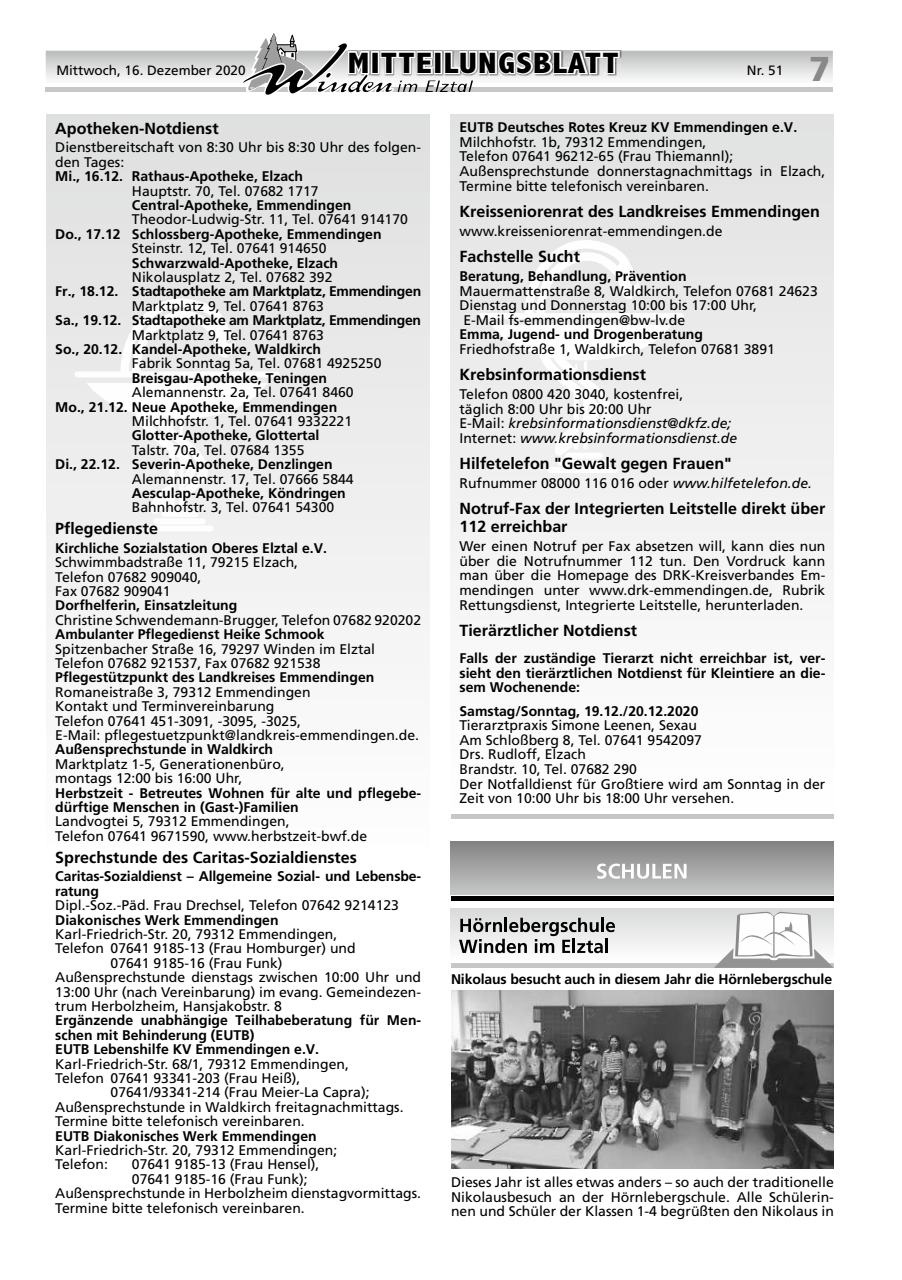
<style>
.page{position:relative;width:902px;height:1280px;background:#fff}
.page>*{position:absolute;margin:0;border:0;box-sizing:border-box;transform-origin:0 0}
.t1{font:900 34.5px "Frutiger";color:#898989}
.t2{font:800 condensed 29.7px "Abadi";letter-spacing:.04em;color:#000;scale:1.15 1}
.t3{font:700 16.05px/17.7px "Frutiger";color:#000}
.t4{font:13.95px/14.5px "Frutiger";color:#000}
.t5{font:700 13.95px/14.4px "Frutiger";color:#000}
.t6{font:700 13.95px "Frutiger";letter-spacing:-.02em;color:#000}
.t7{font:13.5px "Frutiger";color:#000}
.s1{font-style:italic}
</style>
<div class="page">
<svg style="left:46px;top:33px;width:786px;height:62px"></svg>
<div style="left:451px;top:115px;width:382px;height:697px;background:linear-gradient(to bottom,#e1e2e2,#fefefe)"></div>
<hr style="left:451px;top:815px;width:382px;height:4px;background:#c6c6c6">
<div style="left:481px;top:313px;width:199px;height:6px;background:#fefefe"></div>
<div style="left:550px;top:467px;width:65px;height:6px;background:#fefefe"></div>
<div style="left:560px;top:460px;width:47px;height:6px;background:#fefefe"></div>
<svg style="left:491px;top:232px;width:180px;height:228px"></svg>
<div style="left:47px;top:115px;width:382px;height:732px;background:linear-gradient(to bottom,#dfdfdf,#fdfdfd)"></div>
<div style="left:77px;top:371px;width:200px;height:6px;background:#fefefe"></div>
<div style="left:146px;top:525px;width:65px;height:6px;background:#fefefe"></div>
<div style="left:156px;top:518px;width:47px;height:6px;background:#fefefe"></div>
<svg style="left:87px;top:291px;width:180px;height:227px"></svg>
<div style="left:451px;top:842px;width:382px;height:52px;background:linear-gradient(to bottom,#838383,#c4c5c6)"></div>
<hr style="left:451px;top:897px;width:382px;height:4px;background:#000">
<svg style="left:597px;top:863px;width:89px;height:16px"></svg>
<div style="left:451px;top:909px;width:382px;height:52px;background:linear-gradient(to bottom,#d8d9d9,#fdfdfd)"></div>
<hr style="left:451px;top:964px;width:382px;height:4px;background:#c6c6c6">
<svg style="left:459px;top:918px;width:156px;height:35px"></svg>
<svg style="left:713px;top:911px;width:120px;height:57px"></svg>
<img style="left:451px;top:991px;width:382px;height:177px">
<p class="t7" style="left:56px;top:62px;width:191px">Mittwoch, 16. Dezember 2020</p>
<h2 class="t2" style="left:348px;top:47px;width:237px">MITTEILUNGSBLATT</h2>
<p class="t7" style="left:746px;top:62px;width:38px">Nr. 51</p>
<h1 class="t1" style="left:809px;top:48px;width:23px">7</h1>
<p class="t3" style="left:55px;top:119px;width:165px">Apotheken-Notdienst</p>
<p class="t4" style="left:55px;top:140px;width:367px">Dienstbereitschaft von 8:30 Uhr bis 8:30 Uhr des folgen&shy;den Tages:</p>
<p class="t5" style="left:55px;top:169px;width:249px">Mi., 16.12. Rathaus-Apotheke, Elzach</p>
<p class="t4" style="left:132px;top:183px;width:188px">Hauptstr. 70, Tel. 07682 1717</p>
<p class="t5" style="left:132px;top:198px;width:221px">Central-Apotheke, Emmendingen</p>
<p class="t4" style="left:132px;top:212px;width:277px">Theodor-Ludwig-Str. 11, Tel. 07641 914170</p>
<p class="t5" style="left:55px;top:227px;width:328px">Do., 17.12 Schlossberg-Apotheke, Emmendingen</p>
<p class="t4" style="left:132px;top:241px;width:196px">Steinstr. 12, Tel. 07641 914650</p>
<p class="t5" style="left:132px;top:255px;width:208px">Schwarzwald-Apotheke, Elzach</p>
<p class="t4" style="left:132px;top:270px;width:202px">Nikolausplatz 2, Tel. 07682 392</p>
<p class="t6" style="left:55px;top:283px;width:367px">Fr., 18.12. Stadtapotheke am Marktplatz, Emmendingen</p>
<p class="t4" style="left:132px;top:298px;width:193px">Marktplatz 9, Tel. 07641 8763</p>
<p class="t6" style="left:55px;top:312px;width:367px">Sa., 19.12. Stadtapotheke am Marktplatz, Emmendingen</p>
<p class="t4" style="left:132px;top:327px;width:193px">Marktplatz 9, Tel. 07641 8763</p>
<p class="t5" style="left:55px;top:342px;width:267px">So., 20.12. Kandel-Apotheke, Waldkirch</p>
<p class="t4" style="left:132px;top:356px;width:251px">Fabrik Sonntag 5a, Tel. 07681 4925250</p>
<p class="t5" style="left:132px;top:371px;width:197px">Breisgau-Apotheke, Teningen</p>
<p class="t4" style="left:132px;top:385px;width:223px">Alemannenstr. 2a, Tel. 07641 8460</p>
<p class="t5" style="left:55px;top:399px;width:283px">Mo., 21.12. Neue Apotheke, Emmendingen</p>
<p class="t4" style="left:132px;top:414px;width:222px">Milchhofstr. 1, Tel. 07641 9332221</p>
<p class="t5" style="left:132px;top:428px;width:189px">Glotter-Apotheke, Glottertal</p>
<p class="t4" style="left:132px;top:442px;width:174px">Talstr. 70a, Tel. 07684 1355</p>
<p class="t5" style="left:55px;top:457px;width:279px">Di., 22.12. Severin-Apotheke, Denzlingen</p>
<p class="t4" style="left:132px;top:471px;width:223px">Alemannenstr. 17, Tel. 07666 5844</p>
<p class="t5" style="left:132px;top:486px;width:215px">Aesculap-Apotheke, Köndringen</p>
<p class="t4" style="left:132px;top:500px;width:204px">Bahnhofstr. 3, Tel. 07641 54300</p>
<p class="t3" style="left:55px;top:520px;width:104px">Pflegedienste</p>
<p class="t5" style="left:55px;top:541px;width:273px">Kirchliche Sozialstation Oberes Elztal e.V.</p>
<p class="t4" style="left:55px;top:555px;width:244px">Schwimmbadstraße 11, 79215 Elzach,<br>Telefon 07682 909040,<br>Fax 07682 909041</p>
<p class="t5" style="left:55px;top:598px;width:183px">Dorfhelferin, Einsatzleitung</p>
<p class="t4" style="left:55px;top:613px;width:367px">Christine Schwendemann-Brugger, Telefon 07682 920202</p>
<p class="t5" style="left:55px;top:627px;width:271px">Ambulanter Pflegedienst Heike Schmook</p>
<p class="t4" style="left:55px;top:641px;width:321px">Spitzenbacher Straße 16, 79297 Winden im Elztal<br>Telefon 07682 921537, Fax 07682 921538</p>
<p class="t5" style="left:55px;top:670px;width:320px">Pflegestützpunkt des Landkreises Emmendingen</p>
<p class="t4" style="left:55px;top:685px;width:365px">Romaneistraße 3, 79312 Emmendingen<br>Kontakt und Terminvereinbarung<br>Telefon 07641 451-3091, -3095, -3025,<br>E-Mail: pflegestuetzpunkt@landkreis-emmendingen.de.</p>
<p class="t5" style="left:55px;top:742px;width:219px">Außensprechstunde in Waldkirch</p>
<p class="t4" style="left:55px;top:757px;width:231px">Marktplatz 1-5, Generationenbüro, montags 12:00 bis 16:00 Uhr,</p>
<p class="t5" style="left:55px;top:785px;width:367px">Herbstzeit - Betreutes Wohnen für alte und pflegebe&shy;dürftige Menschen in (Gast-)Familien</p>
<p class="t4" style="left:55px;top:814px;width:313px">Landvogtei 5, 79312 Emmendingen,<br>Telefon 07641 9671590, www.herbstzeit-bwf.de</p>
<p class="t3" style="left:55px;top:848px;width:303px">Sprechstunde des Caritas-Sozialdienstes</p>
<p class="t5" style="left:55px;top:869px;width:367px">Caritas-Sozialdienst – Allgemeine Sozial- und Lebensbe&shy;ratung</p>
<p class="t4" style="left:55px;top:898px;width:345px">Dipl.-Soz.-Päd. Frau Drechsel, Telefon 07642 9214123</p>
<p class="t5" style="left:55px;top:912px;width:225px">Diakonisches Werk Emmendingen</p>
<p class="t4" style="left:55px;top:927px;width:283px">Karl-Friedrich-Str. 20, 79312 Emmendingen,</p>
<p class="t4" style="left:55px;top:941px;width:302px">Telefon 07641 9185-13 (Frau Homburger) und</p>
<p class="t4" style="left:111px;top:955px;width:173px">07641 9185-16 (Frau Funk)</p>
<p class="t4" style="left:55px;top:970px;width:367px">Außensprechstunde dienstags zwischen 10:00 Uhr und</p>
<p class="t4" style="left:55px;top:984px;width:367px">13:00 Uhr (nach Vereinbarung) im evang. Gemeindezen-</p>
<p class="t4" style="left:55px;top:999px;width:228px">trum Herbolzheim, Hansjakobstr. 8</p>
<p class="t5" style="left:55px;top:1013px;width:367px">Ergänzende unabhängige Teilhabeberatung für Men&shy;schen mit Behinderung (EUTB)<br>EUTB Lebenshilfe KV Emmendingen e.V.</p>
<p class="t4" style="left:55px;top:1056px;width:295px">Karl-Friedrich-Str. 68/1, 79312 Emmendingen,<br>Telefon 07641 93341-203 (Frau Heiß),</p>
<p class="t4" style="left:55px;top:1085px;width:350px;text-indent:55px">07641/93341-214 (Frau Meier-La Capra);<br>Außensprechstunde in Waldkirch freitagnachmittags.<br>Termine bitte telefonisch vereinbaren.</p>
<p class="t5" style="left:55px;top:1128px;width:263px">EUTB Diakonisches Werk Emmendingen</p>
<p class="t4" style="left:55px;top:1143px;width:283px">Karl-Friedrich-Str. 20, 79312 Emmendingen;<br>Telefon:</p>
<p class="t4" style="left:132px;top:1157px;width:189px">07641 9185-13 (Frau Hensel),</p>
<p class="t4" style="left:132px;top:1171px;width:177px">07641 9185-16 (Frau Funk);</p>
<p class="t4" style="left:55px;top:1186px;width:367px">Außensprechstunde in Herbolzheim dienstagvormittags.</p>
<p class="t4" style="left:55px;top:1200px;width:251px">Termine bitte telefonisch vereinbaren.</p>
<p class="t5" style="left:459px;top:120px;width:339px">EUTB Deutsches Rotes Kreuz KV Emmendingen e.V.</p>
<p class="t4" style="left:459px;top:134px;width:367px">Milchhofstr. 1b, 79312 Emmendingen,<br>Telefon 07641 96212-65 (Frau Thiemannl); Außensprechstunde donnerstagnachmittags in Elzach, Termine bitte telefonisch vereinbaren.</p>
<p class="t3" style="left:459px;top:202px;width:362px">Kreisseniorenrat des Landkreises Emmendingen</p>
<p class="t4" style="left:459px;top:223px;width:264px">www.kreisseniorenrat-emmendingen.de</p>
<p class="t3" style="left:459px;top:247px;width:122px">Fachstelle Sucht</p>
<p class="t5" style="left:459px;top:269px;width:229px">Beratung, Behandlung, Prävention</p>
<p class="t4" style="left:459px;top:283px;width:360px">Mauermattenstraße 8, Waldkirch, Telefon 07681 24623<br>Dienstag und Donnerstag 10:00 bis 17:00 Uhr,<br>E-Mail fs-emmendingen@bw-lv.de</p>
<p class="t5" style="left:459px;top:327px;width:245px">Emma, Jugend- und Drogenberatung</p>
<p class="t4" style="left:459px;top:342px;width:317px">Friedhofstraße 1, Waldkirch, Telefon 07681 3891</p>
<p class="t3" style="left:459px;top:366px;width:188px">Krebsinformationsdienst</p>
<p class="t4" style="left:459px;top:387px;width:279px">Telefon 0800 420 3040, kostenfrei,<br>täglich 8:00 Uhr bis 20:00 Uhr<br>E-Mail: <span class="s1">krebsinformationsdienst@dkfz.de; </span>Internet: <span class="s1">www.krebsinformationsdienst.de</span></p>
<p class="t3" style="left:459px;top:455px;width:274px">Hilfetelefon "Gewalt gegen Frauen"</p>
<p class="t4" style="left:459px;top:476px;width:354px">Rufnummer 08000 116 016 oder <span class="s1">www.hilfetelefon.de.</span></p>
<p class="t3" style="left:459px;top:500px;width:367px">Notruf-Fax der Integrierten Leitstelle direkt über<br>112 erreichbar</p>
<p class="t4" style="left:459px;top:539px;width:367px;text-align:justify">Wer einen Notruf per Fax absetzen will, kann dies nun über die Notrufnummer 112 tun. Den Vordruck kann man über die Homepage des DRK-Kreisverbandes Em&shy;mendingen unter www.drk-emmendingen.de, Rubrik Rettungsdienst, Integrierte Leitstelle, herunterladen.</p>
<p class="t3" style="left:459px;top:621px;width:179px">Tierärztlicher Notdienst</p>
<p class="t5" style="left:459px;top:651px;width:367px;text-align:justify">Falls der zuständige Tierarzt nicht erreichbar ist, ver&shy;sieht den tierärztlichen Notdienst für Kleintiere an die&shy;sem Wochenende:</p>
<p class="t5" style="left:459px;top:703px;width:240px">Samstag/Sonntag, 19.12./20.12.2020</p>
<p class="t4" style="left:459px;top:718px;width:367px">Tierarztpraxis Simone Leenen, Sexau<br>Am Schloßberg 8, Tel. 07641 9542097<br>Drs. Rudloff, Elzach<br>Brandstr. 10, Tel. 07682 290<br>Der Notfalldienst für Großtiere wird am Sonntag in der Zeit von 10:00 Uhr bis 18:00 Uhr versehen.</p>
<p class="t5" style="left:451px;top:972px;width:382px">Nikolaus besucht auch in diesem Jahr die Hörnlebergschule</p>
<p class="t4" style="left:451px;top:1175px;width:384px;text-align:justify">Dieses Jahr ist alles etwas anders – so auch der traditionelle Nikolausbesuch an der Hörnlebergschule. Alle Schülerin&shy;nen und Schüler der Klassen 1-4 begrüßten den Nikolaus in</p>
</div>
